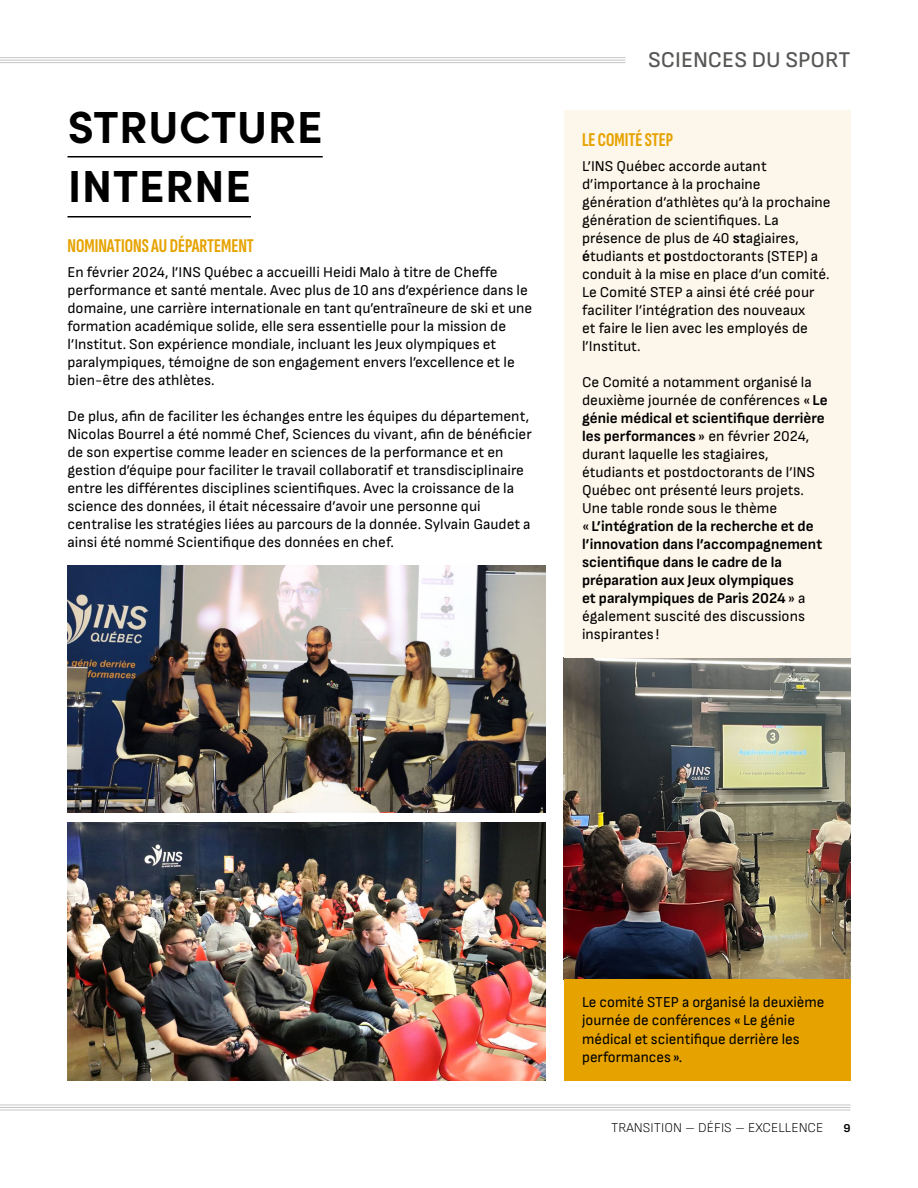
<style>
.page{position:relative;width:918px;height:1188px;background:#fff}
.page>*{position:absolute;margin:0;border:0;box-sizing:border-box;transform-origin:0 0}
.t1{font:700 45px/60px "Sofia Pro";letter-spacing:.01em;color:#000}
.t2{font:500 22.5px "Sofia Sans";color:#575756}
.t3{font:extra-condensed 19.5px "Sofia Sans";color:#e6a300}
.t4{font:15.15px/18.1px "Sofia Sans";color:#000}
.t5{font:15px/18px "Sofia Sans";color:#000}
.t6{font:300 13.5px "Sofia Sans";color:#000}
.t7{font:700 12px "Sofia Sans";color:#000}
.s1{font-weight:700}
</style>
<div class="page">
<img style="left:564px;top:657px;width:286px;height:322px">
<img style="left:68px;top:823px;width:477px;height:257px">
<img style="left:68px;top:565px;width:477px;height:247px">
<div style="left:564px;top:110px;width:286px;height:547px;background:#fdf6ea"></div>
<hr style="left:68px;top:156px;width:255px;height:2px;background:#000">
<hr style="left:68px;top:216px;width:183px;height:2px;background:#000">
<div style="left:564px;top:979px;width:286px;height:101px;background:#e6a300"></div>
<hr style="left:0;top:1104px;width:850px;height:1px;background:#c6c6c6">
<hr style="left:0;top:1107px;width:850px;height:1px;background:#c6c6c6">
<hr style="left:0;top:1109px;width:850px;height:1px;background:#c6c6c6">
<hr style="left:0;top:57px;width:626px;height:1px;background:#c6c6c6">
<hr style="left:0;top:60px;width:626px;height:1px;background:#c6c6c6">
<hr style="left:0;top:62px;width:626px;height:1px;background:#c6c6c6">
<h1 class="t1" style="left:68px;top:93px;width:257px">STRUCTURE<br>INTERNE</h1>
<h3 class="t3" style="left:68px;top:235px;width:188px">NOMINATIONS AU DÉPARTEMENT</h3>
<p class="t5" style="left:68px;top:263px;width:466px">En février 2024, l’INS Québec a accueilli Heidi Malo à titre de Cheffe performance et santé mentale. Avec plus de 10 ans d’expérience dans le domaine, une carrière internationale en tant qu’entraîneure de ski et une formation académique solide, elle sera essentielle pour la mission de l’Institut. Son expérience mondiale, incluant les Jeux olympiques et paralympiques, témoigne de son engagement envers l’excellence et le bien-être des athlètes.</p>
<p class="t5" style="left:68px;top:407px;width:466px">De plus, afin de faciliter les échanges entre les équipes du département, Nicolas Bourrel a été nommé Chef, Sciences du vivant, afin de bénéficier de son expertise comme leader en sciences de la performance et en gestion d’équipe pour faciliter le travail collaboratif et transdisciplinaire entre les différentes disciplines scientifiques. Avec la croissance de la science des données, il était nécessaire d’avoir une personne qui centralise les stratégies liées au parcours de la donnée. Sylvain Gaudet a ainsi été nommé Scientifique des données en chef.</p>
<h2 class="t2" style="left:648px;top:47px;width:204px">SCIENCES DU SPORT</h2>
<h3 class="t3" style="left:582px;top:129px;width:93px">LE COMITÉ STEP</h3>
<p class="t5" style="left:582px;top:157px;width:250px">L’INS Québec accorde autant d’importance à la prochaine génération d’athlètes qu’à la prochaine génération de scientifiques. La présence de plus de 40 <span class="s1">st</span>agiaires, <span class="s1">é</span>tudiants et <span class="s1">p</span>ostdoctorants (STEP) a conduit à la mise en place d’un comité.<br>Le Comité STEP a ainsi été créé pour faciliter l’intégration des nouveaux<br>et faire le lien avec les employés de l’Institut.</p>
<p class="t5" style="left:582px;top:373px;width:247px">Ce Comité a notamment organisé la deuxième journée de conférences « <span class="s1">Le génie médical et scientifique derrière les performances</span> » en février 2024, durant laquelle les stagiaires, étudiants et postdoctorants de l’INS Québec ont présenté leurs projets.<br>Une table ronde sous le thème<br>« <span class="s1">L’intégration de la recherche et de l’innovation dans l’accompagnement scientifique dans le cadre de la préparation aux Jeux olympiques<br>et paralympiques de Paris 2024</span>» a également suscité des discussions inspirantes !</p>
<p class="t4" style="left:582px;top:993px;width:244px">Le comité STEP a organisé la deuxième journée de conférences « Le génie médical et scientifique derrière les performances ».</p>
<p class="t6" style="left:611px;top:1120px;width:214px">TRANSITION – DÉFIS – EXCELLENCE</p>
<p class="t7" style="left:843px;top:1121px;width:9px">9</p>
</div>
